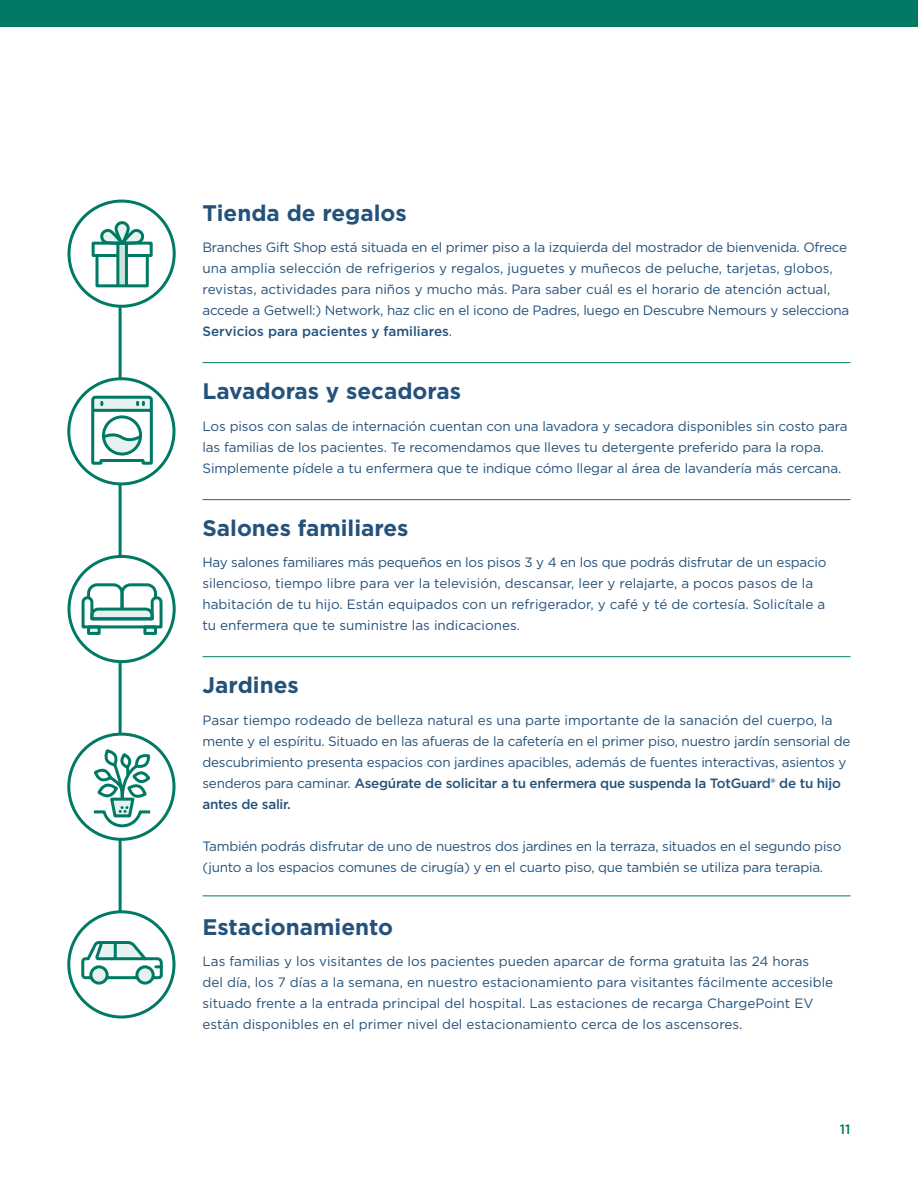
<style>
.page{position:relative;width:918px;height:1188px;background:#fff}
.page>*{position:absolute;margin:0;border:0;box-sizing:border-box;transform-origin:0 0}
.t1{font:700 22.5px "Gotham";color:#25527a}
.t2{font:13.5px/21px "Gotham";letter-spacing:-.01em;color:#25527a}
.t3{font:500 13.5px "Gotham";color:#007a64}
.s1{font-weight:500}
</style>
<div class="page">
<div style="left:0;top:0;width:918px;height:27px;background:#007a64"></div>
<hr style="left:202px;top:362px;width:648px;height:1px;background:#007a64">
<hr style="left:202px;top:499px;width:648px;height:1px;background:#007a64">
<hr style="left:202px;top:656px;width:648px;height:1px;background:#007a64">
<hr style="left:202px;top:896px;width:648px;height:1px;background:#007a64">
<hr style="left:119px;top:266px;width:3px;height:689px;background:#007a64">
<div style="left:69px;top:201px;width:105px;height:105px;background:#fff;border-radius:50%"></div>
<div style="left:68px;top:200px;width:108px;height:108px;border:3px solid #007a64;border-radius:50%"></div>
<div style="left:115px;top:221px;width:15px;height:23px;border:3px solid #007a64;border-radius:6px"></div>
<svg style="left:91px;top:222px;width:62px;height:66px"></svg>
<div style="left:69px;top:912px;width:105px;height:105px;background:#fff;border-radius:50%"></div>
<div style="left:67px;top:910px;width:108px;height:108px;border:3px solid #007a64;border-radius:50%"></div>
<svg style="left:81px;top:941px;width:82px;height:44px"></svg>
<div style="left:69px;top:379px;width:105px;height:105px;background:#fff;border-radius:50%"></div>
<div style="left:67px;top:377px;width:108px;height:108px;border:3px solid #007a64;border-radius:50%"></div>
<svg style="left:91px;top:395px;width:62px;height:70px"></svg>
<div style="left:69px;top:734px;width:105px;height:105px;background:#fff;border-radius:50%"></div>
<div style="left:67px;top:733px;width:108px;height:108px;border:3px solid #007a64;border-radius:50%"></div>
<svg style="left:91px;top:749px;width:62px;height:80px"></svg>
<div style="left:69px;top:556px;width:105px;height:106px;background:#fff;border-radius:50%"></div>
<div style="left:68px;top:555px;width:108px;height:108px;border:3px solid #007a64;border-radius:50%"></div>
<svg style="left:81px;top:583px;width:82px;height:52px"></svg>
<h2 class="t1" style="left:202px;top:198px;width:206px">Tienda de regalos</h2>
<p class="t2" style="left:202px;top:236px;width:648px">Branches Gift Shop está situada en el primer piso a la izquierda del mostrador de bienvenida. Ofrece una amplia selección de refrigerios y regalos, juguetes y muñecos de peluche, tarjetas, globos, revistas, actividades para niños y mucho más. Para saber cuál es el horario de atención actual, accede a Getwell:) Network, haz clic en el icono de Padres, luego en Descubre Nemours y selecciona <span class="s1">Servicios para pacientes y familiares</span>.</p>
<h2 class="t1" style="left:202px;top:376px;width:260px">Lavadoras y secadoras</h2>
<p class="t2" style="left:202px;top:415px;width:647px">Los pisos con salas de internación cuentan con una lavadora y secadora disponibles sin costo para las familias de los pacientes. Te recomendamos que lleves tu detergente preferido para la ropa.<br>Simplemente pídele a tu enfermera que te indique cómo llegar al área de lavandería más cercana.</p>
<h2 class="t1" style="left:202px;top:513px;width:208px">Salones familiares</h2>
<p class="t2" style="left:202px;top:551px;width:625px">Hay salones familiares más pequeños en los pisos 3 y 4 en los que podrás disfrutar de un espacio silencioso, tiempo libre para ver la televisión, descansar, leer y relajarte, a pocos pasos de la habitación de tu hijo. Están equipados con un refrigerador, y café y té de cortesía. Solicítale a tu enfermera que te suministre las indicaciones.</p>
<h2 class="t1" style="left:202px;top:670px;width:98px">Jardines</h2>
<p class="t2" style="left:202px;top:709px;width:650px">Pasar tiempo rodeado de belleza natural es una parte importante de la sanación del cuerpo, la mente y el espíritu. Situado en las afueras de la cafetería en el primer piso, nuestro jardín sensorial de descubrimiento presenta espacios con jardines apacibles, además de fuentes interactivas, asientos y senderos para caminar. <span class="s1">Asegúrate de solicitar a tu enfermera que suspenda la TotGuard® de tu hijo antes de salir.</span></p>
<p class="t2" style="left:202px;top:835px;width:640px">También podrás disfrutar de uno de nuestros dos jardines en la terraza, situados en el segundo piso (junto a los espacios comunes de cirugía) y en el cuarto piso, que también se utiliza para terapia.</p>
<h2 class="t1" style="left:202px;top:912px;width:192px">Estacionamiento</h2>
<p class="t2" style="left:202px;top:950px;width:632px">Las familias y los visitantes de los pacientes pueden aparcar de forma gratuita las 24 horas<br>del día, los 7 días a la semana, en nuestro estacionamiento para visitantes fácilmente accesible situado frente a la entrada principal del hospital. Las estaciones de recarga ChargePoint EV están disponibles en el primer nivel del estacionamiento cerca de los ascensores.</p>
<p class="t3" style="left:840px;top:1120px;width:12px">11</p>
</div>
